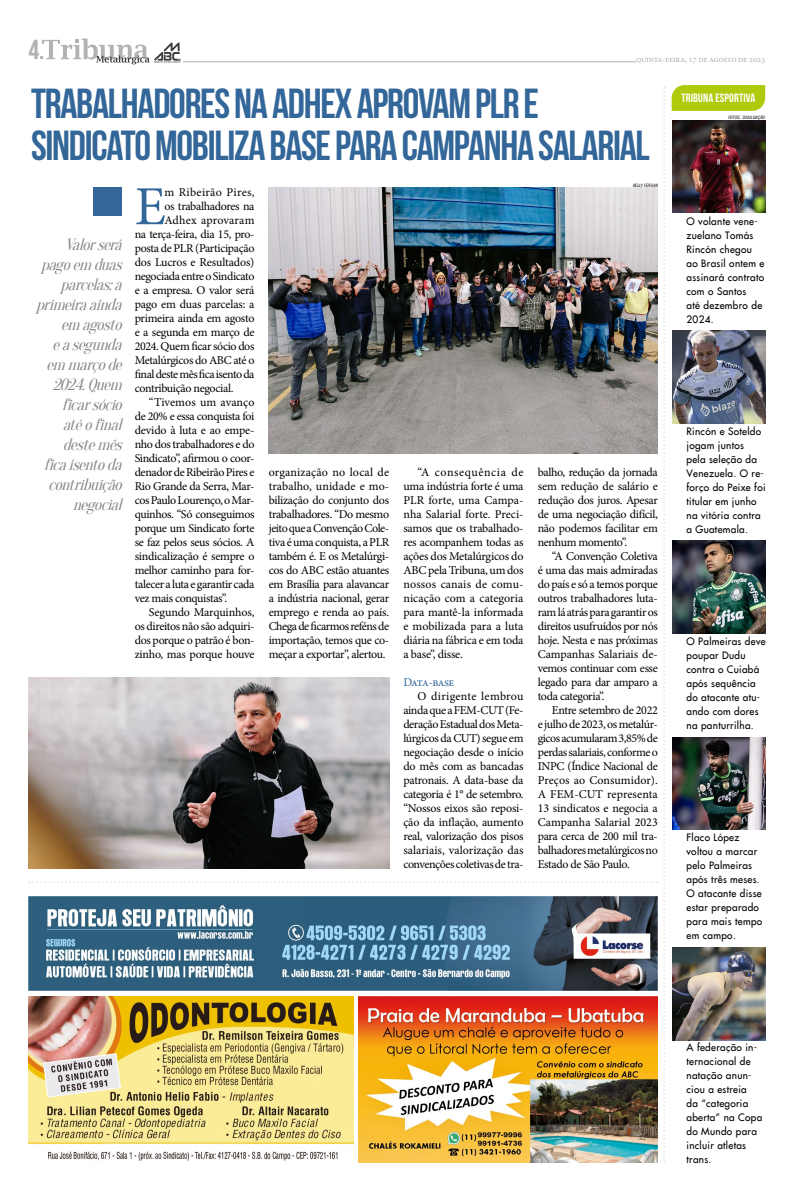
<style>
.page{position:relative;width:794px;height:1191px;background:#fff}
.page>*{position:absolute;margin:0;border:0;box-sizing:border-box;transform-origin:0 0}
.TEXTO{font:55.1px "Minion Pro";color:#369}
.t1{font:42px "Bebas Neue";letter-spacing:-.03em;color:#369}
.TEXTO-2{font:27.5px "Bebas Neue";color:#b3b2b2}
.TEXTO-3{font:italic 16px/20px "Oranienbaum";color:#878787;text-align:right}
.TEXTO-4{font:12px/14px "Minion Pro";letter-spacing:-.025em;color:#000;text-align:justify}
.t2{font:12px "Bebas Neue";letter-spacing:.01em;color:#fff}
.TEXTO-5{font:12px "Minion Pro";letter-spacing:-.065em;color:#369}
.TEXTO-6{font:10px/14px "Futura";letter-spacing:.03em;color:#000}
.t3{font:9px "Minion Pro";letter-spacing:-.03em;color:#b3b2b2}
.Texto_final_tribu{font:italic condensed 4.4px "Swiss 721 BT";color:#000}
.s1{font-size:6.2px}
</style>
<div class="page">
<hr style="left:183px;top:61px;width:453px;height:1px;background:#b3b2b2">
<svg style="left:42px;top:39px;width:138px;height:25px"></svg>
<svg style="left:671px;top:85px;width:94px;height:26px;background:#b2cc15"></svg>
<img style="left:672px;top:737px;width:93px;height:93px">
<img style="left:672px;top:947px;width:93px;height:93px">
<img style="left:672px;top:540px;width:93px;height:93px">
<img style="left:672px;top:330px;width:93px;height:93px">
<img style="left:672px;top:120px;width:93px;height:93px">
<img style="left:29px;top:87px;width:636px;height:1075px">
<p class="TEXTO-2" style="left:28px;top:34px;width:18px">4.</p>
<p class="t1" style="left:31px;top:81px;width:509px">TRABALHADORES NA ADHEX APROVAM PLR E</p>
<p class="t3" style="left:636px;top:53px;width:131px">quinta-feira, 17 de agosto de 2023</p>
<p class="t2" style="left:681px;top:92px;width:75px">TRIBUNA ESPORTIVA</p>
<p class="Texto_final_tribu" style="left:728px;top:115px;width:38px">FOTOS<span class="s1">:</span> DIVULGAÇÃO</p>
<p class="t1" style="left:31px;top:123px;width:620px">SINDICATO MOBILIZA BASE PARA CAMPANHA SALARIAL</p>
<p class="TEXTO-3" style="left:36px;top:235px;width:92px">Valorserá pagoem duas parcelas:a primeiraainda em agosto easegunda em marçode<br>2024.Quem ficarsócio atéofinal destemês ficaisentoda contribuição negocial</p>
<p class="TEXTO" style="left:135px;top:170px;width:33px">E</p>
<p class="TEXTO-4" style="left:164px;top:185px;width:92px">m Ribeirão Pires,</p>
<p class="TEXTO-4" style="left:164px;top:199px;width:92px">os trabalhadores na</p>
<p class="TEXTO-4" style="left:164px;top:213px;width:92px">Adhex aprovaram</p>
<p class="TEXTO-4" style="left:135px;top:227px;width:121px">na terça-feira, dia 15, pro-</p>
<p class="TEXTO-4" style="left:135px;top:241px;width:121px">posta de PLR (Participação</p>
<p class="TEXTO-4" style="left:135px;top:255px;width:121px">dos Lucros e Resultados)</p>
<p class="TEXTO-4" style="left:135px;top:269px;width:121px">negociada entre o Sindicato</p>
<p class="TEXTO-4" style="left:135px;top:283px;width:121px">e a empresa. O valor será</p>
<p class="TEXTO-4" style="left:135px;top:297px;width:121px">pago em duas parcelas: a</p>
<p class="TEXTO-4" style="left:135px;top:311px;width:121px">primeira ainda em agosto</p>
<p class="TEXTO-4" style="left:135px;top:325px;width:121px">e a segunda em março de</p>
<p class="TEXTO-4" style="left:135px;top:339px;width:121px">2024. Quem ficar sócio dos</p>
<p class="TEXTO-4" style="left:135px;top:353px;width:121px">Metalúrgicos do ABC até o</p>
<p class="TEXTO-4" style="left:135px;top:367px;width:121px">final deste mês fica isento da</p>
<p class="TEXTO-4" style="left:135px;top:381px;width:100px">contribuição negocial.</p>
<p class="TEXTO-4" style="left:135px;top:395px;width:121px;text-indent:14px">“Tivemos um avanço de 20% e essa conquista foi devido à luta e ao empe&shy;nho dos trabalhadores e do Sindicato”, afirmou o coor&shy;denador de Ribeirão Pires e Rio Grande da Serra, Mar&shy;cos Paulo Lourenço, o Mar&shy;quinhos. “Só conseguimos porque um Sindicato forte se faz pelos seus sócios. A sindicalização é sempre o melhor caminho para for&shy;talecer a luta e garantir cada vez mais conquistas”.</p>
<p class="TEXTO-4" style="left:135px;top:605px;width:121px;text-indent:14px">Segundo Marquinhos, os direitos não são adquiri&shy;dos porque o patrão é bon&shy;zinho, mas porque houve</p>
<p class="TEXTO-4" style="left:269px;top:465px;width:122px">organização no local de trabalho, unidade e mo&shy;bilização do conjunto dos trabalhadores. “Do mesmo jeito que a Convenção Cole&shy;tiva é uma conquista, a PLR também é. E os Metalúrgi&shy;cos do ABC estão atuantes em Brasília para alavancar a indústria nacional, gerar emprego e renda ao país.<br>Chega de ficarmos reféns de importação, temos que co&shy;meçar a exportar”, alertou.</p>
<p class="TEXTO-4" style="left:403px;top:465px;width:122px;text-indent:14px">“A consequência de uma indústria forte é uma PLR forte, uma Campa&shy;nha Salarial forte. Preci&shy;samos que os trabalhado&shy;res acompanhem todas as ações dos Metalúrgicos do ABC pela Tribuna, um dos nossos canais de comu&shy;nicação com a categoria para mantê-la informada e mobilizada para a luta diária na fábrica e em toda a base”, disse.</p>
<p class="TEXTO-5" style="left:403px;top:674px;width:52px">Data-base</p>
<p class="TEXTO-4" style="left:403px;top:689px;width:122px;text-indent:14px">O dirigente lembrou ainda que a FEM-CUT (Fe&shy;deração Estadual dos Meta&shy;lúrgicos da CUT) segue em negociação desde o início do mês com as bancadas patronais. A data-base da categoria é 1° de setembro. “Nossos eixos são reposi&shy;ção da inflação, aumento real, valorização dos pisos salariais, valorização das convenções coletivas de tra-</p>
<p class="Texto_final_tribu" style="left:633px;top:182px;width:26px">KELLY FERSAN</p>
<p class="TEXTO-4" style="left:538px;top:465px;width:122px">balho, redução da jornada sem redução de salário e redução dos juros. Apesar de uma negociação difícil, não podemos facilitar em nenhum momento”.</p>
<p class="TEXTO-4" style="left:538px;top:549px;width:122px;text-indent:14px">“A Convenção Coletiva é uma das mais admiradas do país e só a temos porque outros trabalhadores luta&shy;ram lá atrás para garantir os direitos usufruídos por nós hoje. Nesta e nas próximas Campanhas Salariais de&shy;vemos continuar com esse legado para dar amparo a toda categoria”.</p>
<p class="TEXTO-4" style="left:538px;top:703px;width:122px;text-indent:14px">Entre setembro de 2022 e julho de 2023, os metalúr&shy;gicos acumularam 3,85% de perdas salariais, conforme o INPC (Índice Nacional de Preços ao Consumidor).<br>A FEM-CUT representa 13 sindicatos e negocia a Campanha Salarial 2023 para cerca de 200 mil tra&shy;balhadores metalúrgicos no Estado de São Paulo.</p>
<p class="TEXTO-6" style="left:686px;top:214px;width:79px">O volante vene&shy;zuelano Tomás<br>Rincón chegou ao Brasil ontem e assinará contrato com o Santos<br>até dezembro de<br>2024.</p>
<p class="TEXTO-6" style="left:686px;top:424px;width:81px">Rincón e Soteldo jogam juntos pela seleção da<br>Venezuela. O re&shy;forço do Peixe foi titular em junho na vitória contra a Guatemala.</p>
<p class="TEXTO-6" style="left:686px;top:634px;width:81px">O Palmeiras deve poupar Dudu contra o Cuiabá após sequência do atacante atu&shy;ando com dores na panturrilha.</p>
<p class="TEXTO-6" style="left:686px;top:830px;width:77px">Flaco López voltou a marcar pelo Palmeiras após três meses.<br>O atacante disse estar preparado para mais tempo em campo.</p>
<p class="TEXTO-6" style="left:686px;top:1040px;width:77px">A federação in&shy;ternacional de natação anun&shy;ciou a estreia<br>da “categoria aberta” na Copa do Mundo para incluir atletas trans.</p>
</div>
